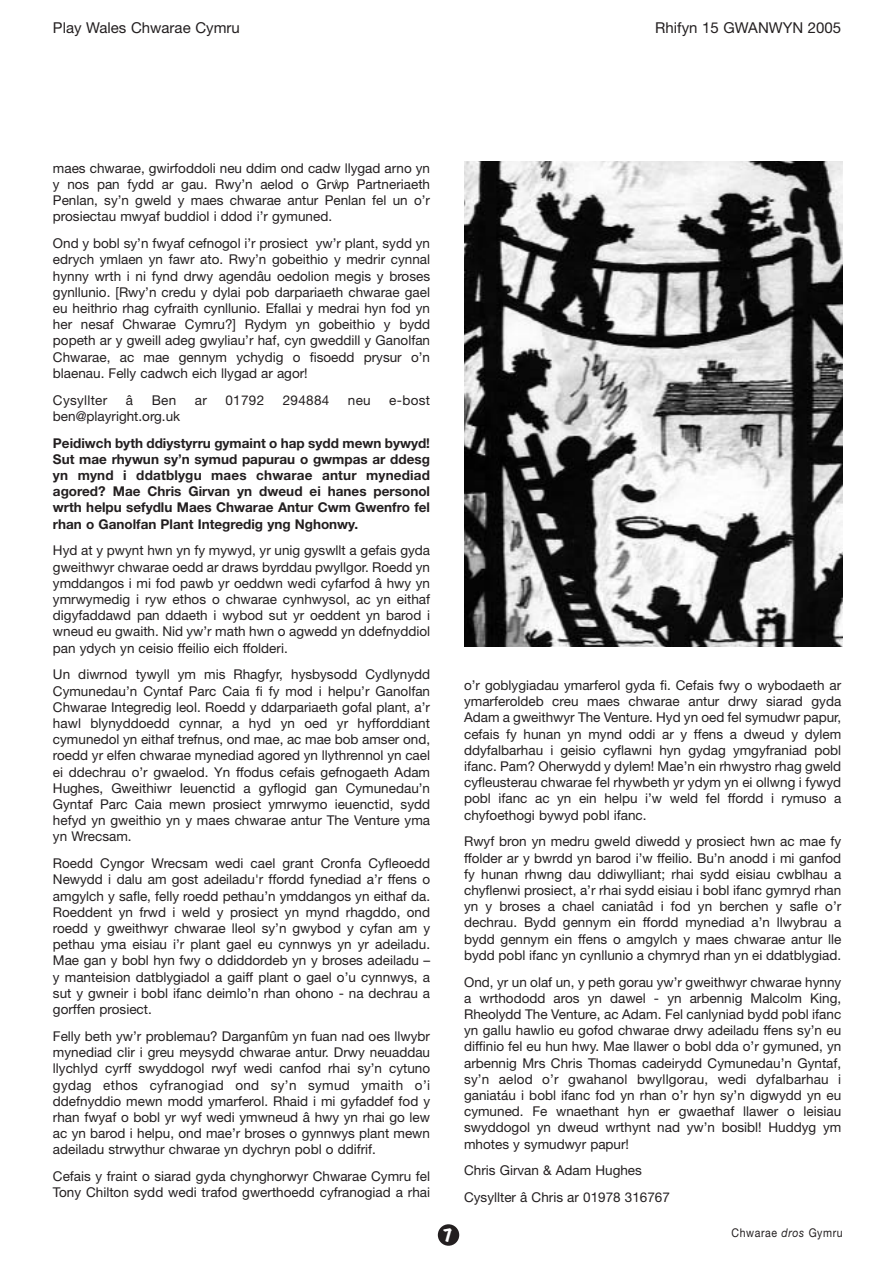
<style>
.page{position:relative;width:893px;height:1263px;background:#fff}
.page>*{position:absolute;margin:0;border:0;box-sizing:border-box;transform-origin:0 0}
.t1{font:15px "Helvetica Neue";color:#231f20}
.t2{font:15px "Marker Felt Wide";color:#fff}
.t3{font:13.5px/16.2px "Helvetica Neue";color:#231f20;text-align:justify}
.t4{font:700 13.5px/16.2px "Helvetica Neue";color:#231f20;text-align:justify}
.t5{font:13.5px "Helvetica Neue";letter-spacing:.02em;color:#231f20}
.t6{font:12px "Helvetica Neue";letter-spacing:.055em;color:#231f20;scale:.88 1}
.s1{font-style:italic}
</style>
<div class="page">
<div style="left:438px;top:1224px;width:21px;height:22px;background:#231f20;border-radius:50%"></div>
<img style="left:464px;top:162px;width:378px;height:484px">
<p class="t1" style="left:53px;top:23px;width:188px">Play Wales Chwarae Cymru</p>
<p class="t1" style="left:655px;top:23px;width:187px">Rhifyn 15 GWANWYN 2005</p>
<p class="t3" style="left:53px;top:161px;width:378px">maes chwarae, gwirfoddoli neu ddim ond cadw llygad arno yn y nos pan fydd ar gau. Rwy’n aelod o Grw<sup>^</sup> p Partneriaeth Penlan, sy’n gweld y maes chwarae antur Penlan fel un o’r prosiectau mwyaf buddiol i ddod i’r gymuned.</p>
<p class="t3" style="left:53px;top:237px;width:378px">Ond y bobl sy’n fwyaf cefnogol i’r prosiect yw’r plant, sydd yn edrych ymlaen yn fawr ato. Rwy’n gobeithio y medrir cynnal hynny wrth i ni fynd drwy agendâu oedolion megis y broses gynllunio. [Rwy’n credu y dylai pob darpariaeth chwarae gael eu heithrio rhag cyfraith cynllunio. Efallai y medrai hyn fod yn her nesaf Chwarae Cymru?] Rydym yn gobeithio y bydd popeth ar y gweill adeg gwyliau’r haf, cyn gweddill y Ganolfan Chwarae, ac mae gennym ychydig o fisoedd prysur o’n blaenau. Felly cadwch eich llygad ar agor!</p>
<p class="t5" style="left:53px;top:395px;width:56px">Cysyllter</p>
<p class="t3" style="left:126px;top:393px;width:9px">â</p>
<p class="t3" style="left:152px;top:393px;width:26px">Ben</p>
<p class="t3" style="left:195px;top:393px;width:14px">ar</p>
<p class="t3" style="left:225px;top:393px;width:40px">01792</p>
<p class="t3" style="left:283px;top:393px;width:48px">294884</p>
<p class="t3" style="left:348px;top:393px;width:24px">neu</p>
<p class="t3" style="left:389px;top:393px;width:42px">e-bost</p>
<p class="t3" style="left:53px;top:409px;width:129px">ben@playright.org.uk</p>
<p class="t4" style="left:53px;top:436px;width:378px">Peidiwch byth ddiystyrru gymaint o hap sydd mewn bywyd!<br>Sut mae rhywun sy’n symud papurau o gwmpas ar ddesg yn mynd i ddatblygu maes chwarae antur mynediad agored? Mae Chris Girvan yn dweud ei hanes personol wrth helpu sefydlu Maes Chwarae Antur Cwm Gwenfro fel rhan o Ganolfan Plant Integredig yng Nghonwy.</p>
<p class="t3" style="left:53px;top:544px;width:378px">Hyd at y pwynt hwn yn fy mywyd, yr unig gyswllt a gefais gyda gweithwyr chwarae oedd ar draws byrddau pwyllgor. Roedd yn ymddangos i mi fod pawb yr oeddwn wedi cyfarfod â hwy yn ymrwymedig i ryw ethos o chwarae cynhwysol, ac yn eithaf digyfaddawd pan ddaeth i wybod sut yr oeddent yn barod i wneud eu gwaith. Nid yw’r math hwn o agwedd yn ddefnyddiol pan ydych yn ceisio ffeilio eich ffolderi.</p>
<p class="t3" style="left:53px;top:668px;width:378px">Un diwrnod tywyll ym mis Rhagfyr, hysbysodd Cydlynydd Cymunedau’n Cyntaf Parc Caia fi fy mod i helpu’r Ganolfan Chwarae Integredig leol. Roedd y ddarpariaeth gofal plant, a’r hawl blynyddoedd cynnar, a hyd yn oed yr hyfforddiant cymunedol yn eithaf trefnus, ond mae, ac mae bob amser ond, roedd yr elfen chwarae mynediad agored yn llythrennol yn cael ei ddechrau o’r gwaelod. Yn ffodus cefais gefnogaeth Adam Hughes, Gweithiwr Ieuenctid a gyflogid gan Cymunedau’n Gyntaf Parc Caia mewn prosiect ymrwymo ieuenctid, sydd hefyd yn gweithio yn y maes chwarae antur The Venture yma yn Wrecsam.</p>
<p class="t3" style="left:53px;top:857px;width:378px">Roedd Cyngor Wrecsam wedi cael grant Cronfa Cyfleoedd Newydd i dalu am gost adeiladu'r ffordd fynediad a’r ffens o amgylch y safle, felly roedd pethau’n ymddangos yn eithaf da.<br>Roeddent yn frwd i weld y prosiect yn mynd rhagddo, ond roedd y gweithwyr chwarae lleol sy’n gwybod y cyfan am y pethau yma eisiau i’r plant gael eu cynnwys yn yr adeiladu.<br>Mae gan y bobl hyn fwy o ddiddordeb yn y broses adeiladu – y manteision datblygiadol a gaiff plant o gael o’u cynnwys, a sut y gwneir i bobl ifanc deimlo’n rhan ohono - na dechrau a gorffen prosiect.</p>
<p class="t3" style="left:53px;top:1029px;width:378px">Felly beth yw’r problemau? Darganfûm yn fuan nad oes llwybr mynediad clir i greu meysydd chwarae antur. Drwy neuaddau llychlyd cyrff swyddogol rwyf wedi canfod rhai sy’n cytuno gydag ethos cyfranogiad ond sy’n symud ymaith o’i ddefnyddio mewn modd ymarferol. Rhaid i mi gyfaddef fod y rhan fwyaf o bobl yr wyf wedi ymwneud â hwy yn rhai go lew ac yn barod i helpu, ond mae’r broses o gynnwys plant mewn adeiladu strwythur chwarae yn dychryn pobl o ddifrif.</p>
<p class="t3" style="left:53px;top:1170px;width:378px">Cefais y fraint o siarad gyda chynghorwyr Chwarae Cymru fel<br>Tony Chilton sydd wedi trafod gwerthoedd cyfranogiad a rhai</p>
<p class="t3" style="left:464px;top:678px;width:378px">o’r goblygiadau ymarferol gyda fi. Cefais fwy o wybodaeth ar ymarferoldeb creu maes chwarae antur drwy siarad gyda Adam a gweithwyr The Venture. Hyd yn oed fel symudwr papur, cefais fy hunan yn mynd oddi ar y ffens a dweud y dylem ddyfalbarhau i geisio cyflawni hyn gydag ymgyfraniad pobl ifanc. Pam? Oherwydd y dylem! Mae’n ein rhwystro rhag gweld cyfleusterau chwarae fel rhywbeth yr ydym yn ei ollwng i fywyd pobl ifanc ac yn ein helpu i’w weld fel ffordd i rymuso a chyfoethogi bywyd pobl ifanc.</p>
<p class="t3" style="left:464px;top:835px;width:378px">Rwyf bron yn medru gweld diwedd y prosiect hwn ac mae fy ffolder ar y bwrdd yn barod i’w ffeilio. Bu’n anodd i mi ganfod fy hunan rhwng dau ddiwylliant; rhai sydd eisiau cwblhau a chyflenwi prosiect, a’r rhai sydd eisiau i bobl ifanc gymryd rhan yn y broses a chael caniatâd i fod yn berchen y safle o’r dechrau. Bydd gennym ein ffordd mynediad a’n llwybrau a bydd gennym ein ffens o amgylch y maes chwarae antur lle bydd pobl ifanc yn cynllunio a chymryd rhan yn ei ddatblygiad.</p>
<p class="t3" style="left:464px;top:975px;width:378px">Ond, yr un olaf un, y peth gorau yw’r gweithwyr chwarae hynny a wrthododd aros yn dawel - yn arbennig Malcolm King, Rheolydd The Venture, ac Adam. Fel canlyniad bydd pobl ifanc yn gallu hawlio eu gofod chwarae drwy adeiladu ffens sy’n eu diffinio fel eu hun hwy. Mae llawer o bobl dda o’r gymuned, yn arbennig Mrs Chris Thomas cadeirydd Cymunedau’n Gyntaf, sy’n aelod o’r gwahanol bwyllgorau, wedi dyfalbarhau i ganiatáu i bobl ifanc fod yn rhan o’r hyn sy’n digwydd yn eu cymuned. Fe wnaethant hyn er gwaethaf llawer o leisiau swyddogol yn dweud wrthynt nad yw’n bosibl! Huddyg ym mhotes y symudwyr papur!</p>
<p class="t3" style="left:464px;top:1159px;width:207px;line-height:26.8px">Chris Girvan &amp; Adam Hughes<br>Cysyllter â Chris ar 01978 316767</p>
<p class="t2" style="left:443px;top:1228px;width:10px">7</p>
<p class="t6" style="left:731px;top:1229px;width:128px">Chwarae <span class="s1">dros</span> Gymru</p>
</div>
